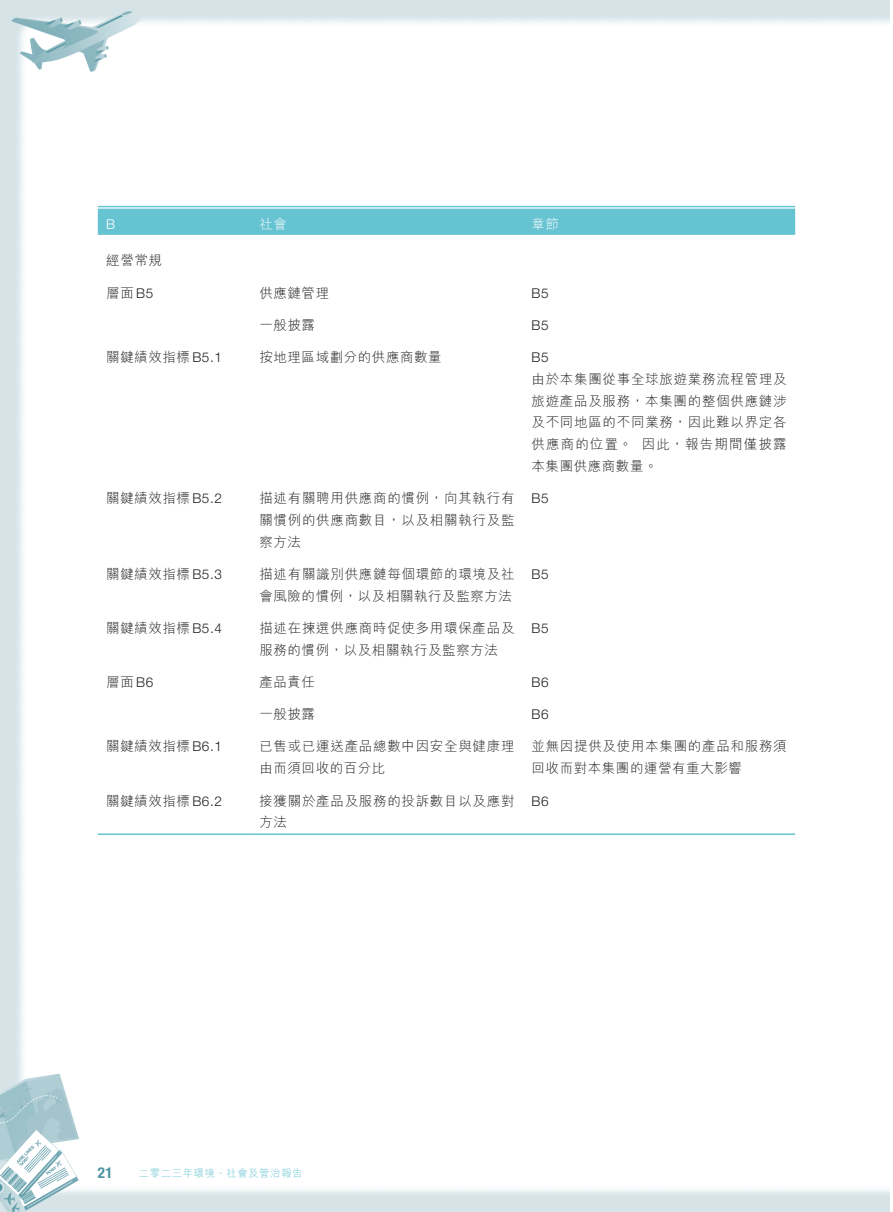
<style>
.page{position:relative;width:893px;height:1212px;background:#fff}
.page>*{position:absolute;margin:0;border:0;box-sizing:border-box;transform-origin:0 0}
.t1{font:700 condensed 15px "Helvetica Neue LT Std";color:#4a939f}
._1__內文{font:300 13.5px/21.8px "M Hei HK";letter-spacing:.055em;color:#231f20}
._1__內文-2{font:300 13.5px "Helvetica Neue LT Std";letter-spacing:.04em;color:#231f20}
._1__內文-3{font:300 13.5px "M Hei HK";color:#fff}
._1__內文-4{font:300 13.5px "Helvetica Neue LT Std";color:#fff}
.t2{font:300 10.5px "M Hei HK";letter-spacing:.04em;color:#66c3d2}
.s1{font-family:"Helvetica Neue LT Std"}
</style>
<div class="page">
<img style="left:0;top:0;width:890px;height:1212px">
<div style="left:98px;top:209px;width:697px;height:26px;background:#66c3d2"></div>
<hr style="left:98px;top:206px;width:153px;height:1px;background:#66c3d2">
<hr style="left:251px;top:206px;width:272px;height:1px;background:#66c3d2">
<hr style="left:523px;top:206px;width:272px;height:1px;background:#66c3d2">
<hr style="left:98px;top:833px;width:153px;height:2px;background:#66c3d2">
<hr style="left:251px;top:833px;width:272px;height:2px;background:#66c3d2">
<hr style="left:523px;top:833px;width:272px;height:2px;background:#66c3d2">
<p class="_1__內文-4" style="left:106px;top:216px;width:11px">B</p>
<p class="_1__內文-3" style="left:259px;top:217px;width:29px">社會</p>
<p class="_1__內文-3" style="left:531px;top:217px;width:29px">章節</p>
<p class="_1__內文" style="left:106px;top:249px;width:57px">經營常規</p>
<p class="_1__內文" style="left:106px;top:282px;width:48px">層面<span class="s1">B5</span></p>
<p class="_1__內文" style="left:259px;top:282px;width:71px">供應鏈管理</p>
<p class="_1__內文-2" style="left:531px;top:285px;width:19px">B5</p>
<p class="_1__內文" style="left:259px;top:314px;width:57px">一般披露</p>
<p class="_1__內文-2" style="left:531px;top:317px;width:19px">B5</p>
<p class="_1__內文" style="left:106px;top:346px;width:117px">關鍵績效指標<span class="s1">B5.1</span></p>
<p class="_1__內文" style="left:259px;top:346px;width:184px">按地理區域劃分的供應商數量</p>
<p class="_1__內文-2" style="left:531px;top:349px;width:19px">B5</p>
<p class="_1__內文" style="left:531px;top:368px;width:257px;text-align:justify">由於本集團從事全球旅遊業務流程管理及旅遊產品及服務，本集團的整個供應鏈涉及不同地區的不同業務，因此難以界定各供應商的位置。 因此，報告期間僅披露本集團供應商數量。</p>
<p class="_1__內文" style="left:106px;top:487px;width:117px">關鍵績效指標<span class="s1">B5.2</span></p>
<p class="_1__內文" style="left:259px;top:487px;width:257px;text-align:justify">描述有關聘用供應商的慣例，向其執行有關慣例的供應商數目，以及相關執行及監察方法</p>
<p class="_1__內文-2" style="left:531px;top:490px;width:19px">B5</p>
<p class="_1__內文" style="left:106px;top:563px;width:117px">關鍵績效指標<span class="s1">B5.3</span></p>
<p class="_1__內文" style="left:259px;top:563px;width:257px">描述有關識別供應鏈每個環節的環境及社會風險的慣例，以及相關執行及監察方法</p>
<p class="_1__內文-2" style="left:531px;top:566px;width:19px">B5</p>
<p class="_1__內文" style="left:106px;top:617px;width:117px">關鍵績效指標<span class="s1">B5.4</span></p>
<p class="_1__內文" style="left:259px;top:617px;width:257px">描述在揀選供應商時促使多用環保產品及服務的慣例，以及相關執行及監察方法</p>
<p class="_1__內文-2" style="left:531px;top:620px;width:19px">B5</p>
<p class="_1__內文" style="left:106px;top:671px;width:48px">層面<span class="s1">B6</span></p>
<p class="_1__內文" style="left:259px;top:671px;width:57px">產品責任</p>
<p class="_1__內文-2" style="left:531px;top:674px;width:19px">B6</p>
<p class="_1__內文" style="left:259px;top:703px;width:57px">一般披露</p>
<p class="_1__內文-2" style="left:531px;top:706px;width:19px">B6</p>
<p class="_1__內文" style="left:106px;top:735px;width:117px">關鍵績效指標<span class="s1">B6.1</span></p>
<p class="_1__內文" style="left:259px;top:735px;width:257px">已售或已運送產品總數中因安全與健康理由而須回收的百分比</p>
<p class="_1__內文" style="left:531px;top:735px;width:257px">並無因提供及使用本集團的產品和服務須回收而對本集團的運營有重大影響</p>
<p class="_1__內文" style="left:106px;top:789px;width:117px">關鍵績效指標<span class="s1">B6.2</span></p>
<p class="_1__內文" style="left:259px;top:789px;width:257px">接獲關於產品及服務的投訴數目以及應對方法</p>
<p class="_1__內文-2" style="left:531px;top:792px;width:19px">B6</p>
<p class="t1" style="left:98px;top:1164px;width:16px">21</p>
<p class="t2" style="left:139px;top:1168px;width:165px">二零二三年環境、社會及管治報告</p>
</div>
